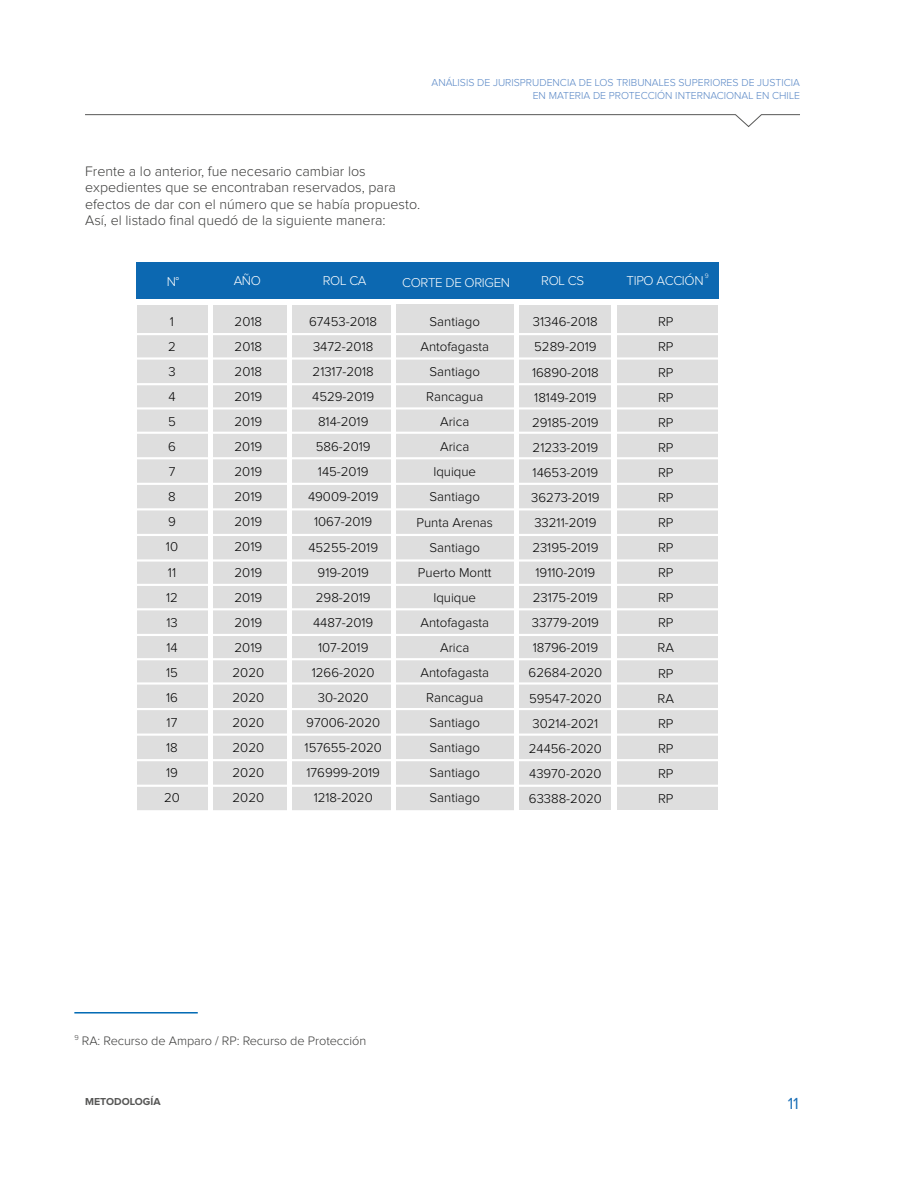
<style>
.page{position:relative;width:915px;height:1191px;background:#fff}
.page>*{position:absolute;margin:0;border:0;box-sizing:border-box;transform-origin:0 0}
.t1{font:16.5px "Proxima Nova";color:#1d71b8}
.t2{font:300 14.25px/16.5px "Proxima Nova";color:#3c3c3b}
.t3{font:300 13.2px/25px "Proxima Nova";color:#000;text-align:center}
.t4{font:300 13.2px "Proxima Nova";letter-spacing:-.025em;color:#fff}
.t5{font:300 12.75px "Proxima Nova";letter-spacing:-.005em;color:#3c3c3b}
.t6{font:300 10.5px/13.5px "Proxima Nova";color:#5786c5;text-align:right}
.t7{font:700 10.5px "Proxima Nova";color:#575756}
.t8{font:300 6.75px "Proxima Nova";color:#fff}
</style>
<div class="page">
<hr style="left:74px;top:1012px;width:124px;height:1px;background:#006ab4">
<div style="left:519px;top:305px;width:91px;height:504px;background:#dedede"></div>
<div style="left:617px;top:305px;width:100px;height:504px;background:#dedede"></div>
<div style="left:137px;top:305px;width:70px;height:506px;background:#dedede"></div>
<div style="left:213px;top:305px;width:73px;height:505px;background:#dedede"></div>
<div style="left:293px;top:305px;width:98px;height:506px;background:#dedede"></div>
<div style="left:396px;top:304px;width:118px;height:506px;background:#dedede"></div>
<div style="left:136px;top:262px;width:582px;height:37px;background:#0c68b1"></div>
<hr style="left:135px;top:333px;width:585px;height:2px;background:#fff">
<hr style="left:135px;top:357px;width:585px;height:2px;background:#fff">
<hr style="left:135px;top:383px;width:585px;height:2px;background:#fff">
<hr style="left:135px;top:407px;width:585px;height:2px;background:#fff">
<hr style="left:135px;top:431px;width:585px;height:3px;background:#fff">
<hr style="left:135px;top:457px;width:585px;height:2px;background:#fff">
<hr style="left:135px;top:483px;width:585px;height:2px;background:#fff">
<hr style="left:135px;top:508px;width:585px;height:2px;background:#fff">
<hr style="left:135px;top:534px;width:585px;height:2px;background:#fff">
<hr style="left:135px;top:559px;width:585px;height:2px;background:#fff">
<hr style="left:135px;top:584px;width:585px;height:2px;background:#fff">
<hr style="left:135px;top:608px;width:585px;height:2px;background:#fff">
<hr style="left:135px;top:634px;width:585px;height:2px;background:#fff">
<hr style="left:135px;top:658px;width:585px;height:2px;background:#fff">
<hr style="left:135px;top:682px;width:585px;height:2px;background:#fff">
<hr style="left:135px;top:708px;width:585px;height:2px;background:#fff">
<hr style="left:135px;top:733px;width:585px;height:2px;background:#fff">
<hr style="left:135px;top:759px;width:585px;height:2px;background:#fff">
<hr style="left:135px;top:784px;width:585px;height:3px;background:#fff">
<hr style="left:135px;top:810px;width:585px;height:2px;background:#fff">
<svg style="left:85px;top:114px;width:715px;height:13px"></svg>
<p class="t6" style="left:431px;top:76px;width:370px">ANÁLISIS DE JURISPRUDENCIA DE LOS TRIBUNALES SUPERIORES DE JUSTICIA<br>EN MATERIA DE PROTECCIÓN INTERNACIONAL EN CHILE</p>
<p class="t2" style="left:85px;top:163px;width:336px">Frente a lo anterior, fue necesario cambiar los expedientes que se encontraban reservados, para efectos de dar con el número que se había propuesto.<br>Así, el listado final quedó de la siguiente manera:</p>
<p class="t4" style="left:402px;top:276px;width:109px">CORTE DE ORIGEN</p>
<p class="t4" style="left:541px;top:275px;width:44px">ROL CS</p>
<p class="t4" style="left:626px;top:275px;width:79px">TIPO ACCIÓN</p>
<p class="t8" style="left:704px;top:272px;width:5px">9</p>
<p class="t4" style="left:167px;top:276px;width:14px">N°</p>
<p class="t4" style="left:234px;top:275px;width:29px">AÑO</p>
<p class="t3" style="left:164px;top:309px;width:17px">1<br>2<br>3<br>4<br>5<br>6<br>7<br>8<br>9<br>10<br>11<br>12<br>13<br>14<br>15<br>16<br>17<br>18<br>19<br>20</p>
<p class="t3" style="left:232px;top:309px;width:33px;text-align:left">2018<br>2018<br>2018<br>2019<br>2019<br>2019<br>2019<br>2019<br>2019<br>2019<br>2019<br>2019<br>2019<br>2019<br>2020<br>2020<br>2020<br>2020<br>2020<br>2020</p>
<p class="t3" style="left:304px;top:309px;width:79px">67453-2018<br>3472-2018<br>21317-2018<br>4529-2019<br>814-2019<br>586-2019<br>145-2019<br>49009-2019<br>1067-2019<br>45255-2019<br>919-2019<br>298-2019<br>4487-2019<br>107-2019<br>1266-2020<br>30-2020<br>97006-2020<br>157655-2020<br>176999-2019<br>1218-2020</p>
<p class="t3" style="left:416px;top:309px;width:78px">Santiago<br>Antofagasta<br>Santiago<br>Rancagua<br>Arica<br>Arica<br>Iquique<br>Santiago<br>Punta Arenas<br>Santiago<br>Puerto Montt<br>Iquique<br>Antofagasta<br>Arica<br>Antofagasta<br>Rancagua<br>Santiago<br>Santiago<br>Santiago<br>Santiago</p>
<p class="t4" style="left:322px;top:275px;width:45px">ROL CA</p>
<p class="t3" style="left:528px;top:310px;width:75px">31346-2018<br>5289-2019<br>16890-2018<br>18149-2019<br>29185-2019<br>21233-2019<br>14653-2019<br>36273-2019<br>33211-2019<br>23195-2019<br>19110-2019<br>23175-2019<br>33779-2019<br>18796-2019<br>62684-2020<br>59547-2020<br>30214-2021<br>24456-2020<br>43970-2020<br>63388-2020</p>
<p class="t3" style="left:657px;top:310px;width:18px;text-align:justify">RP RP RP RP RP RP RP RP RP RP RP RP RP RA RP RA RP RP RP RP</p>
<p class="t5" style="left:74px;top:1034px;width:293px"><sup>9</sup> RA: Recurso de Amparo / RP: Recurso de Protección</p>
<p class="t7" style="left:85px;top:1097px;width:77px">METODOLOGÍA</p>
<p class="t1" style="left:787px;top:1094px;width:13px">11</p>
</div>
